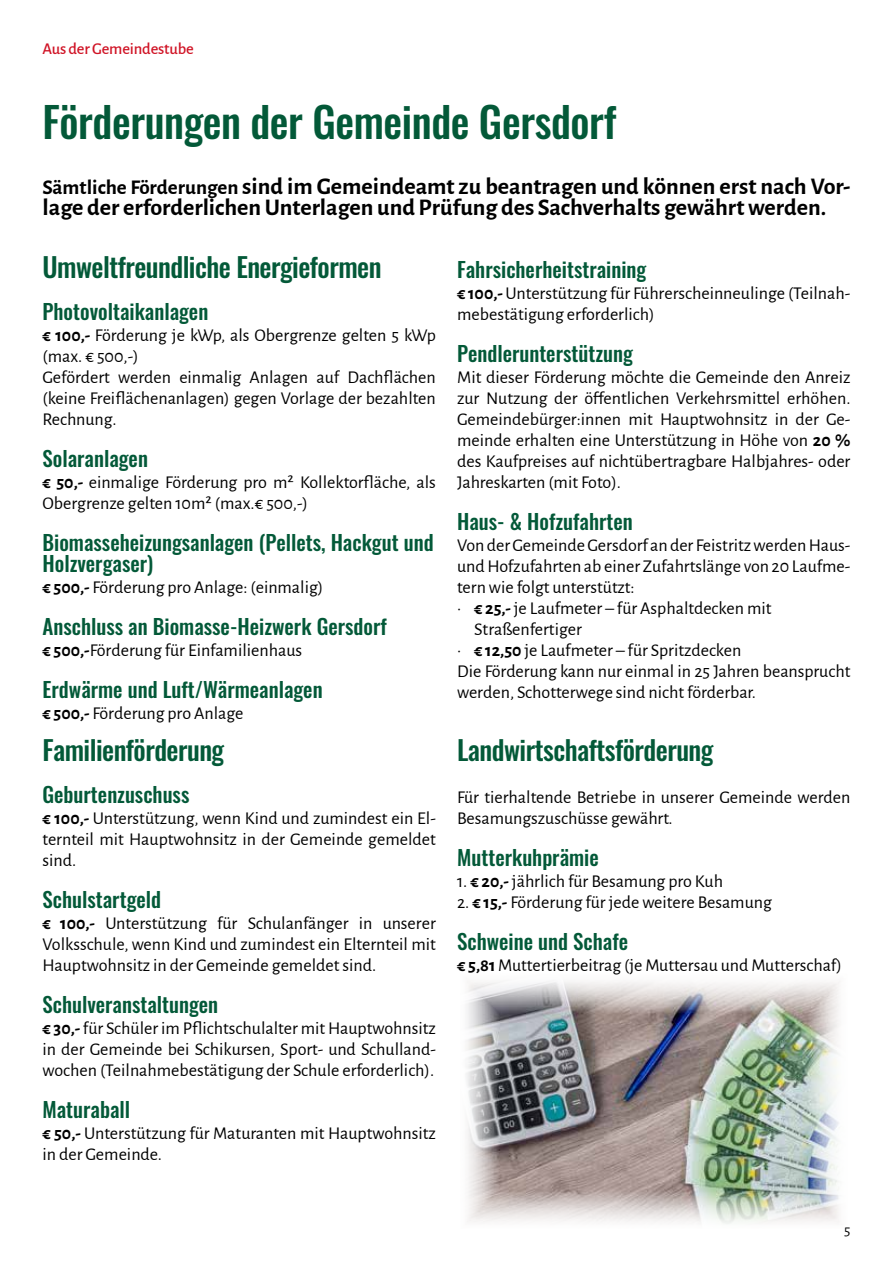
<style>
.page{position:relative;width:893px;height:1263px;background:#fff}
.page>*{position:absolute;margin:0;border:0;box-sizing:border-box;transform-origin:0 0}
.t1{font:500 42px "Oswald";letter-spacing:-.01em;color:#035938}
.t2{font:500 27px "Oswald";letter-spacing:-.02em;color:#035938}
.t3{font:700 24px/21px "Alegreya Sans";color:#000}
.t4{font:500 21px/21px "Oswald";color:#035938}
.t5{font:18px/21px "Alegreya Sans";color:#000}
.t6{font:500 16.5px "Alegreya Sans";letter-spacing:-.01em;color:#d01325}
.t7{font:15px "Alegreya Sans";color:#000}
.s1{font-size:21px}
.s2{font-weight:700}
</style>
<div class="page">
<img style="left:466px;top:981px;width:373px;height:243px">
<p class="t6" style="left:43px;top:37px;width:153px">Aus der Gemeindestube</p>
<h1 class="t1" style="left:43px;top:100px;width:575px">Förderungen der Gemeinde Gersdorf</h1>
<h3 class="t3" style="left:43px;top:174px;width:809px"><span class="s1">Sämtliche Förderungen</span> sind im Gemeindeamt zu beantragen und können erst nach Vor&shy;lage der erforderlichen Unterlagen und Prüfung des Sachverhalts gewährt werden.</h3>
<h2 class="t2" style="left:43px;top:253px;width:340px">Umweltfreundliche Energieformen</h2>
<p class="t4" style="left:43px;top:303px;width:167px">Photovoltaikanlagen</p>
<p class="t5" style="left:43px;top:324px;width:395px"><span class="s2">€ 100,-</span> Förderung je kWp, als Obergrenze gelten 5 kWp (max. € 500,-)<br>Gefördert werden einmalig Anlagen auf Dachflächen (keine Freiflächenanlagen) gegen Vorlage der bezahlten Rechnung.</p>
<p class="t4" style="left:43px;top:450px;width:107px">Solaranlagen</p>
<p class="t5" style="left:43px;top:471px;width:395px"><span class="s2">€ 50,-</span> einmalige Förderung pro m² Kollektorfläche, als<br>Obergrenze gelten 10m² (max.€ 500,-)</p>
<p class="t4" style="left:43px;top:534px;width:393px">Biomasseheizungsanlagen (Pellets, Hackgut und<br>Holzvergaser)</p>
<p class="t5" style="left:43px;top:576px;width:282px"><span class="s2">€ 500,-</span> Förderung pro Anlage: (einmalig)</p>
<p class="t4" style="left:43px;top:618px;width:346px">Anschluss an Biomasse-Heizwerk Gersdorf</p>
<p class="t5" style="left:43px;top:639px;width:261px"><span class="s2">€ 500,-</span>Förderung für Einfamilienhaus</p>
<p class="t4" style="left:43px;top:681px;width:282px">Erdwärme und Luft/Wärmeanlagen</p>
<p class="t5" style="left:43px;top:702px;width:202px"><span class="s2">€ 500,-</span> Förderung pro Anlage</p>
<h2 class="t2" style="left:43px;top:736px;width:183px">Familienförderung</h2>
<p class="t4" style="left:43px;top:786px;width:148px">Geburtenzuschuss</p>
<p class="t5" style="left:43px;top:807px;width:395px;text-align:justify"><span class="s2">€ 100,-</span> Unterstützung, wenn Kind und zumindest ein El&shy;ternteil mit Hauptwohnsitz in der Gemeinde gemeldet sind.</p>
<p class="t4" style="left:43px;top:891px;width:120px">Schulstartgeld</p>
<p class="t5" style="left:43px;top:912px;width:395px;text-align:justify"><span class="s2">€ 100,-</span> Unterstützung für Schulanfänger in unserer Volksschule, wenn Kind und zumindest ein Elternteil mit Hauptwohnsitz in der Gemeinde gemeldet sind.</p>
<p class="t4" style="left:43px;top:996px;width:177px">Schulveranstaltungen</p>
<p class="t5" style="left:43px;top:1017px;width:395px;text-align:justify"><span class="s2">€ 30,-</span> für Schüler im Pflichtschulalter mit Hauptwohnsitz in der Gemeinde bei Schikursen, Sport- und Schulland&shy;wochen (Teilnahmebestätigung der Schule erforderlich).</p>
<p class="t4" style="left:43px;top:1101px;width:89px">Maturaball</p>
<p class="t5" style="left:43px;top:1122px;width:395px"><span class="s2">€ 50,-</span> Unterstützung für Maturanten mit Hauptwohnsitz in der Gemeinde.</p>
<p class="t4" style="left:457px;top:261px;width:191px">Fahrsicherheitstraining</p>
<p class="t5" style="left:457px;top:282px;width:395px"><span class="s2">€ 100,-</span> Unterstützung für Führerscheinneulinge (Teilnah&shy;mebestätigung erforderlich)</p>
<p class="t4" style="left:457px;top:345px;width:177px">Pendlerunterstützung</p>
<p class="t5" style="left:457px;top:366px;width:395px;text-align:justify">Mit dieser Förderung möchte die Gemeinde den Anreiz zur Nutzung der öffentlichen Verkehrsmittel erhöhen.<br>Gemeindebürger:innen mit Hauptwohnsitz in der Ge&shy;meinde erhalten eine Unterstützung in Höhe von <span class="s2">20 % </span>des Kaufpreises auf nichtübertragbare Halbjahres- oder Jahreskarten (mit Foto).</p>
<p class="t4" style="left:457px;top:513px;width:177px">Haus- &amp; Hofzufahrten</p>
<p class="t5" style="left:457px;top:534px;width:395px">Von der Gemeinde Gersdorf an der Feistritz werden Haus-</p>
<p class="t5" style="left:457px;top:555px;width:395px">und Hofzufahrten ab einer Zufahrtslänge von 20 Laufme-</p>
<p class="t5" style="left:457px;top:576px;width:179px">tern wie folgt unterstützt:</p>
<p class="t5" style="left:457px;top:597px;width:316px">· <span class="s2">€ 25,-</span> je Laufmeter – für Asphaltdecken mit</p>
<p class="t5" style="left:474px;top:618px;width:109px">Straßenfertiger</p>
<p class="t5" style="left:457px;top:639px;width:286px">· <span class="s2">€ 12,50</span> je Laufmeter – für Spritzdecken</p>
<p class="t5" style="left:457px;top:660px;width:395px">Die Förderung kann nur einmal in 25 Jahren beansprucht</p>
<p class="t5" style="left:457px;top:681px;width:300px">werden, Schotterwege sind nicht förderbar.</p>
<h2 class="t2" style="left:457px;top:736px;width:258px">Landwirtschaftsförderung</h2>
<p class="t5" style="left:457px;top:786px;width:395px">Für tierhaltende Betriebe in unserer Gemeinde werden<br>Besamungszuschüsse gewährt.</p>
<p class="t4" style="left:457px;top:849px;width:143px">Mutterkuhprämie</p>
<p class="t5" style="left:457px;top:870px;width:267px">1. <span class="s2">€ 20,-</span> jährlich für Besamung pro Kuh</p>
<p class="t5" style="left:457px;top:891px;width:316px">2. <span class="s2">€ 15,-</span> Förderung für jede weitere Besamung</p>
<p class="t4" style="left:457px;top:933px;width:172px">Schweine und Schafe</p>
<p class="t5" style="left:457px;top:954px;width:386px"><span class="s2">€ 5,81</span> Muttertierbeitrag (je Muttersau und Mutterschaf)</p>
<p class="t7" style="left:844px;top:1220px;width:8px">5</p>
</div>
